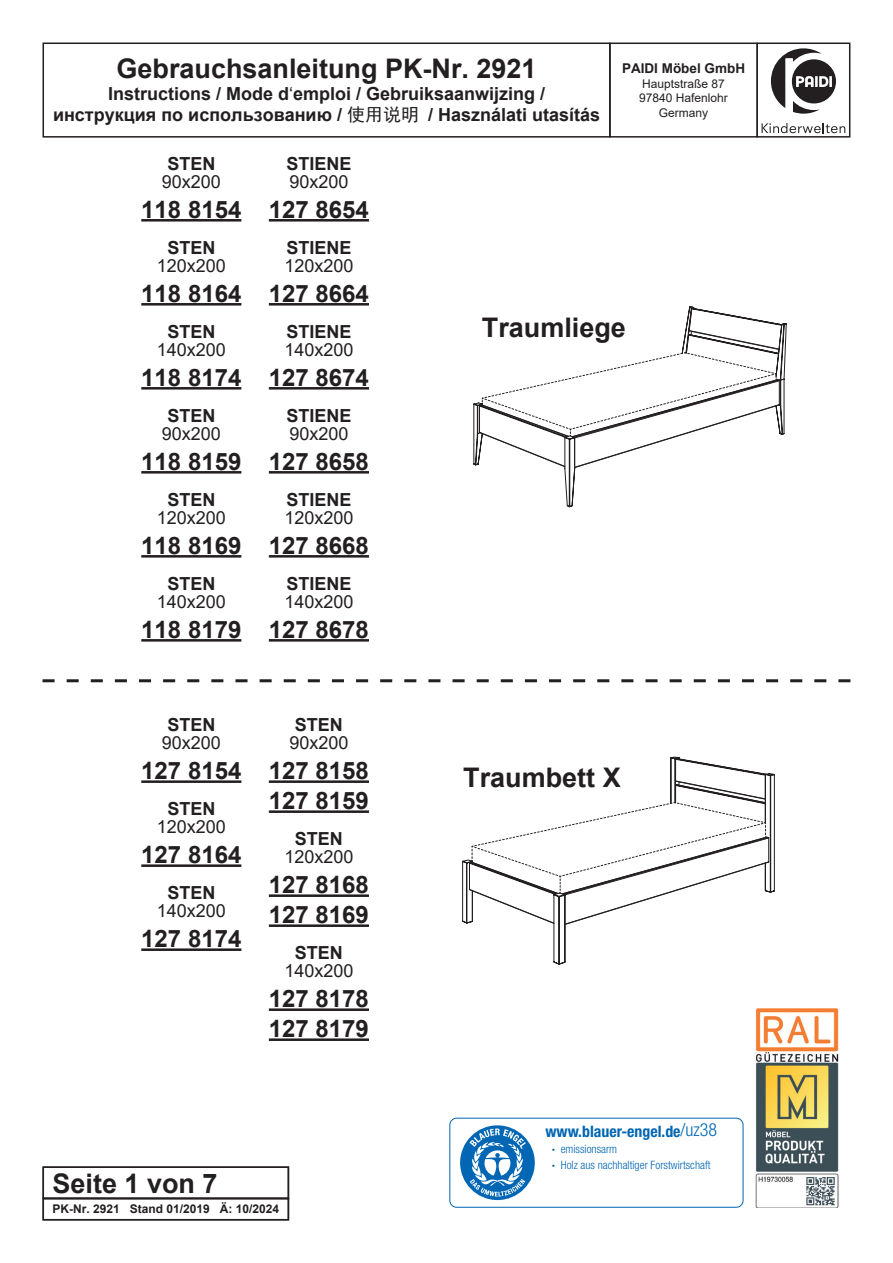
<style>
.page{position:relative;width:893px;height:1263px;background:#fff}
.page>*{position:absolute;margin:0;border:0;box-sizing:border-box;transform-origin:0 0}
.t1{font:700 27px "Arial";color:#231f20}
.t2{font:700 24px "Arial";color:#231f20}
.t3{font:700 18px/21.6px "Arial";color:#231f20;text-align:center}
.t4{font:18px "Arial";color:#231f20}
.t5{font:700 condensed 15.9px "Helvetica Neue";color:#0166b3}
.t6{font:700 13.5px "Arial";color:#231f20}
.t7{font:12px/14.4px "Arial";color:#231f20;text-align:center}
.t8{font:700 12px "Arial";color:#231f20}
.t9{font:300 condensed 11.55px/16.4px "Helvetica Neue";color:#0166b3}
.s1{font-weight:400}
.s2{font-family:"Sim Hei";font-weight:400}
.s3{font-weight:300;font-size:18px}
.s4{font-weight:700}
</style>
<div class="page">
<div style="left:43px;top:43px;width:568px;height:95px;border:2px solid #231f20"></div>
<div style="left:609px;top:43px;width:149px;height:95px;border:2px solid #231f20"></div>
<div style="left:756px;top:43px;width:94px;height:95px;border:2px solid #231f20"></div>
<div style="left:792px;top:59px;width:44px;height:44px;background:#231f20;border-radius:50%"></div>
<svg style="left:771px;top:48px;width:61px;height:66px"></svg>
<svg style="left:762px;top:123px;width:83px;height:10px"></svg>
<div style="left:449px;top:1118px;width:294px;height:89px;border:1px solid #0166b3;border-radius:7px"></div>
<svg style="left:460px;top:1125px;width:75px;height:75px"></svg>
<img style="left:755px;top:1009px;width:84px;height:198px">
<div style="left:43px;top:1198px;width:246px;height:22px;border:2px solid #231f20"></div>
<div style="left:43px;top:1166px;width:246px;height:33px;border:2px solid #231f20"></div>
<svg style="left:473px;top:306px;width:314px;height:201px"></svg>
<hr style="left:141px;top:219px;width:100px;height:3px;background:#231f20">
<hr style="left:141px;top:303px;width:100px;height:3px;background:#231f20">
<hr style="left:141px;top:387px;width:100px;height:3px;background:#231f20">
<hr style="left:141px;top:471px;width:100px;height:3px;background:#231f20">
<hr style="left:141px;top:555px;width:100px;height:3px;background:#231f20">
<hr style="left:141px;top:639px;width:100px;height:3px;background:#231f20">
<hr style="left:141px;top:780px;width:100px;height:3px;background:#231f20">
<hr style="left:141px;top:864px;width:100px;height:3px;background:#231f20">
<hr style="left:141px;top:948px;width:100px;height:3px;background:#231f20">
<hr style="left:269px;top:780px;width:100px;height:3px;background:#231f20">
<hr style="left:269px;top:810px;width:100px;height:3px;background:#231f20">
<hr style="left:269px;top:894px;width:100px;height:3px;background:#231f20">
<hr style="left:269px;top:924px;width:100px;height:3px;background:#231f20">
<hr style="left:269px;top:1008px;width:100px;height:3px;background:#231f20">
<hr style="left:269px;top:1038px;width:100px;height:3px;background:#231f20">
<svg style="left:462px;top:757px;width:308px;height:208px"></svg>
<hr style="left:269px;top:219px;width:100px;height:3px;background:#231f20">
<hr style="left:269px;top:303px;width:100px;height:3px;background:#231f20">
<hr style="left:269px;top:387px;width:100px;height:3px;background:#231f20">
<hr style="left:269px;top:471px;width:100px;height:3px;background:#231f20">
<hr style="left:269px;top:555px;width:100px;height:3px;background:#231f20">
<hr style="left:269px;top:639px;width:100px;height:3px;background:#231f20">
<svg style="left:43px;top:679px;width:807px;height:3px"></svg>
<h1 class="t1" style="left:116px;top:50px;width:422px">Gebrauchsanleitung PK-Nr. 2921</h1>
<p class="t3" style="left:53px;top:83px;width:549px">Instructions / Mode d<span class="s1">‘</span>emploi / Gebruiksaanwijzing /<br>инструкция по использованию / <span class="s2">使用说明</span> / Használati utasítás</p>
<p class="t6" style="left:622px;top:59px;width:125px">PAIDI Möbel GmbH</p>
<p class="t7" style="left:639px;top:76px;width:90px">Hauptstraße 87<br>97840 Hafenlohr<br>Germany</p>
<p class="t3" style="left:167px;top:153px;width:50px">STEN</p>
<p class="t4" style="left:162px;top:169px;width:61px">90x200</p>
<p class="t2" style="left:141px;top:192px;width:102px">118 8154</p>
<p class="t3" style="left:167px;top:237px;width:50px">STEN</p>
<p class="t4" style="left:157px;top:253px;width:71px">120x200</p>
<p class="t2" style="left:141px;top:276px;width:102px">118 8164</p>
<p class="t3" style="left:167px;top:321px;width:50px">STEN</p>
<p class="t4" style="left:157px;top:337px;width:71px">140x200</p>
<p class="t2" style="left:141px;top:360px;width:102px">118 8174</p>
<p class="t3" style="left:167px;top:405px;width:50px">STEN</p>
<p class="t4" style="left:162px;top:421px;width:61px">90x200</p>
<p class="t2" style="left:141px;top:444px;width:102px">118 8159</p>
<p class="t3" style="left:167px;top:489px;width:50px">STEN</p>
<p class="t4" style="left:157px;top:505px;width:71px">120x200</p>
<p class="t2" style="left:141px;top:528px;width:102px">118 8169</p>
<p class="t3" style="left:167px;top:573px;width:50px">STEN</p>
<p class="t4" style="left:157px;top:589px;width:71px">140x200</p>
<p class="t2" style="left:141px;top:612px;width:102px">118 8179</p>
<p class="t3" style="left:286px;top:153px;width:67px">STIENE</p>
<p class="t4" style="left:289px;top:169px;width:61px">90x200</p>
<p class="t2" style="left:269px;top:192px;width:102px">127 8654</p>
<p class="t3" style="left:286px;top:237px;width:67px">STIENE</p>
<p class="t4" style="left:284px;top:253px;width:71px">120x200</p>
<p class="t2" style="left:269px;top:276px;width:102px">127 8664</p>
<p class="t3" style="left:286px;top:321px;width:67px">STIENE</p>
<p class="t4" style="left:284px;top:337px;width:71px">140x200</p>
<p class="t2" style="left:269px;top:360px;width:102px">127 8674</p>
<p class="t3" style="left:286px;top:405px;width:67px">STIENE</p>
<p class="t4" style="left:289px;top:421px;width:61px">90x200</p>
<p class="t2" style="left:269px;top:444px;width:102px">127 8658</p>
<p class="t3" style="left:286px;top:489px;width:67px">STIENE</p>
<p class="t4" style="left:284px;top:505px;width:71px">120x200</p>
<p class="t2" style="left:269px;top:528px;width:102px">127 8668</p>
<p class="t3" style="left:286px;top:573px;width:67px">STIENE</p>
<p class="t4" style="left:284px;top:589px;width:71px">140x200</p>
<p class="t2" style="left:269px;top:612px;width:102px">127 8678</p>
<p class="t3" style="left:167px;top:714px;width:50px">STEN</p>
<p class="t4" style="left:162px;top:730px;width:61px">90x200</p>
<p class="t2" style="left:141px;top:754px;width:102px">127 8154</p>
<p class="t3" style="left:167px;top:798px;width:50px">STEN</p>
<p class="t4" style="left:157px;top:814px;width:71px">120x200</p>
<p class="t2" style="left:141px;top:838px;width:102px">127 8164</p>
<p class="t3" style="left:167px;top:882px;width:50px">STEN</p>
<p class="t4" style="left:157px;top:898px;width:71px">140x200</p>
<p class="t2" style="left:141px;top:922px;width:102px">127 8174</p>
<p class="t3" style="left:295px;top:714px;width:50px">STEN</p>
<p class="t4" style="left:289px;top:730px;width:61px">90x200</p>
<p class="t2" style="left:269px;top:754px;width:102px">127 8158</p>
<p class="t2" style="left:269px;top:784px;width:102px">127 8159</p>
<p class="t3" style="left:295px;top:828px;width:50px">STEN</p>
<p class="t4" style="left:284px;top:844px;width:71px">120x200</p>
<p class="t2" style="left:269px;top:868px;width:102px">127 8168</p>
<p class="t2" style="left:269px;top:898px;width:102px">127 8169</p>
<p class="t3" style="left:295px;top:942px;width:50px">STEN</p>
<p class="t4" style="left:284px;top:958px;width:71px">140x200</p>
<p class="t2" style="left:269px;top:982px;width:102px">127 8178</p>
<p class="t2" style="left:269px;top:1012px;width:102px">127 8179</p>
<p class="t1" style="left:53px;top:1164px;width:167px">Seite 1 von 7</p>
<p class="t8" style="left:53px;top:1201px;width:228px">PK-Nr. 2921 Stand 01/2019 Ä: 10/2024</p>
<p class="t1" style="left:482px;top:308px;width:146px">Traumliege</p>
<p class="t1" style="left:463px;top:758px;width:159px">Traumbett X</p>
<p class="t5" style="left:545px;top:1121px;width:173px">www.blauer-engel.de<span class="s3">/uz38</span></p>
<p class="t9" style="left:552px;top:1140px;width:160px"><span class="s4">·</span> emissionsarm<br><span class="s4">·</span> Holz aus nachhaltiger Forstwirtschaft</p>
</div>
